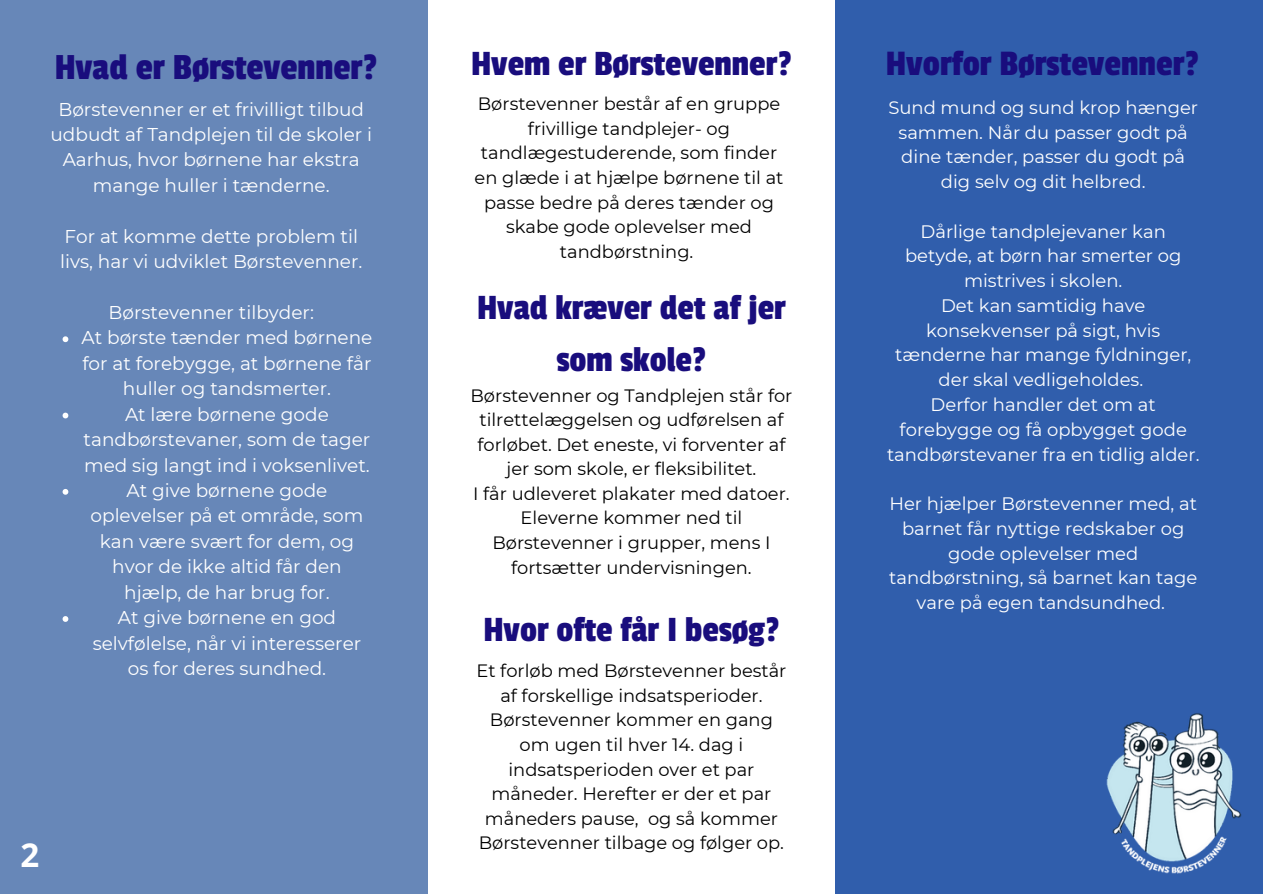
<style>
.page{position:relative;width:1263px;height:894px;background:#fff}
.page>*{position:absolute;margin:0;border:0;box-sizing:border-box;transform-origin:0 0}
.t1{font:38.55px "Passion One";color:#190d7d}
.t2{font:37.5px "Passion One";color:#190d7d}
.t3{font:37.2px/51.3px "Passion One";color:#190d7d;text-align:center}
.t4{font:700 33px "Open Sans";color:#fff}
.t5{font:18.45px/25.3px "Montserrat";color:#fff;text-align:center}
.t6{font:18px/24.8px "Montserrat";color:#fff;text-align:center}
.t7{font:17.85px/24.6px "Montserrat";color:#000;text-align:center}
</style>
<div class="page">
<div style="left:0;top:0;width:428px;height:893px;background:#6787b8"></div>
<div style="left:835px;top:0;width:428px;height:893px;background:#305eac"></div>
<img style="left:1106px;top:713px;width:136px;height:161px">
<svg style="left:63px;top:336px;width:5px;height:6px"></svg>
<svg style="left:63px;top:412px;width:5px;height:6px"></svg>
<svg style="left:63px;top:489px;width:5px;height:5px"></svg>
<svg style="left:63px;top:616px;width:5px;height:5px"></svg>
<p class="t4" style="left:20px;top:831px;width:20px">2</p>
<h1 class="t1" style="left:55px;top:47px;width:324px">Hvad er Børstevenner?</h1>
<p class="t3" style="left:471px;top:39px;width:322px">Hvem er Børstevenner?</p>
<p class="t2" style="left:886px;top:44px;width:314px">Hvorfor Børstevenner?</p>
<p class="t5" style="left:51px;top:96px;width:323px">Børstevenner er et frivilligt tilbud udbudt af Tandplejen til de skoler i<br>Aarhus, hvor børnene har ekstra mange huller i tænderne.</p>
<p class="t5" style="left:60px;top:223px;width:304px;text-align:left">For at komme dette problem til livs, har vi udviklet Børstevenner.</p>
<p class="t5" style="left:109px;top:299px;width:207px">Børstevenner tilbyder:</p>
<p class="t5" style="left:82px;top:325px;width:292px">At børste tænder med børnene for at forebygge, at børnene får huller og tandsmerter.</p>
<h1 class="t5" style="left:84px;top:401px;width:288px">At lære børnene gode tandbørstevaner, som de tager med sig langt ind i voksenlivet.</h1>
<p class="t5" style="left:91px;top:477px;width:274px">At give børnene gode oplevelser på et område, som kan være svært for dem, og hvor de ikke altid får den hjælp, de har brug for.</p>
<h1 class="t5" style="left:93px;top:604px;width:270px">At give børnene en god selvfølelse, når vi interesserer os for deres sundhed.</h1>
<p class="t7" style="left:475px;top:92px;width:310px">Børstevenner består af en gruppe frivillige tandplejer- og tandlægestuderende, som finder en glæde i at hjælpe børnene til at passe bedre på deres tænder og skabe gode oplevelser med tandbørstning.</p>
<p class="t6" style="left:888px;top:95px;width:311px">Sund mund og sund krop hænger sammen. Når du passer godt på dine tænder, passer du godt på dig selv og dit helbred.</p>
<p class="t6" style="left:905px;top:219px;width:278px">Dårlige tandplejevaner kan betyde, at børn har smerter og mistrives i skolen.</p>
<h1 class="t6" style="left:895px;top:293px;width:298px">Det kan samtidig have konsekvenser på sigt, hvis tænderne har mange fyldninger, der skal vedligeholdes.</h1>
<p class="t6" style="left:887px;top:392px;width:314px">Derfor handler det om at forebygge og få opbygget gode tandbørstevaner fra en tidlig alder.</p>
<p class="t6" style="left:889px;top:491px;width:309px">Her hjælper Børstevenner med, at barnet får nyttige redskaber og gode oplevelser med tandbørstning, så barnet kan tage vare på egen tandsundhed.</p>
<p class="t3" style="left:477px;top:283px;width:310px">Hvad kræver det af jer som skole?</p>
<p class="t7" style="left:470px;top:383px;width:323px">Børstevenner og Tandplejen står for tilrettelæggelsen og udførelsen af forløbet. Det eneste, vi forventer af jer som skole, er fleksibilitet.</p>
<p class="t7" style="left:473px;top:481px;width:318px">I får udleveret plakater med datoer.</p>
<p class="t7" style="left:492px;top:505px;width:280px">Eleverne kommer ned til<br>Børstevenner i grupper, mens I fortsætter undervisningen.</p>
<p class="t3" style="left:483px;top:605px;width:297px">Hvor ofte får I besøg?</p>
<p class="t7" style="left:476px;top:658px;width:312px">Et forløb med Børstevenner består af forskellige indsatsperioder.</p>
<p class="t7" style="left:479px;top:707px;width:307px">Børstevenner kommer en gang om ugen til hver 14. dag i indsatsperioden over et par måneder. Herefter er der et par måneders pause, og så kommer<br>Børstevenner tilbage og følger op.</p>
</div>
